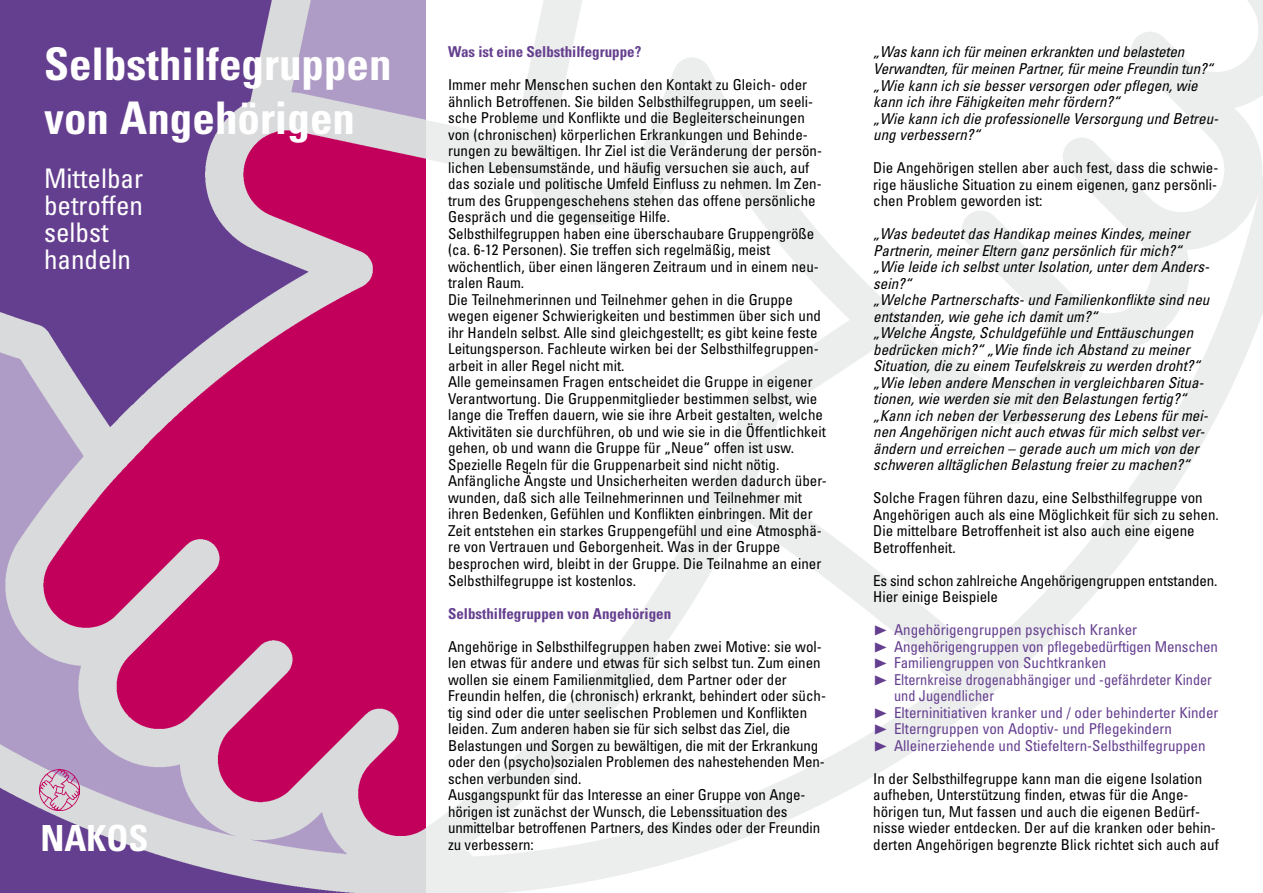
<style>
.page{position:relative;width:1263px;height:893px;background:#fff}
.page>*{position:absolute;margin:0;border:0;box-sizing:border-box;transform-origin:0 0}
.t1{font:700 condensed 45px/54px "Univers";color:#fff}
.t2{font:700 condensed 36px "Univers";color:#fff}
.t3{font:condensed 27px/27px "Univers";color:#fff}
.t4{font:condensed 15px/16.5px "Univers";color:#000}
.t5{font:italic condensed 15px/16.5px "Univers";color:#000}
.t6{font:condensed 15px "Univers";color:#653f8f}
.t7{font:condensed 15px "Univers";color:#653f8f;scale:.95 1}
.t8{font:700 condensed 15px "Univers";color:#653f8f}
.s1{font-family:"Zeal";font-stretch:normal}
</style>
<div class="page">
<img style="left:425px;top:0;width:838px;height:893px">
<img style="left:0;top:0;width:425px;height:893px">
<img style="left:39px;top:769px;width:41px;height:41px">
<h1 class="t1" style="left:44px;top:37px;width:349px">Selbsthilfegruppen von Angehörigen</h1>
<h3 class="t3" style="left:44px;top:164px;width:101px">Mittelbar betroffen selbst handeln</h3>
<h2 class="t2" style="left:40px;top:816px;width:110px">NAKOS</h2>
<p class="t8" style="left:448px;top:43px;width:195px">Was ist eine Selbsthilfegruppe?</p>
<p class="t4" style="left:448px;top:77px;width:380px">Immer mehr Menschen suchen den Kontakt zu Gleich- oder ähnlich Betroffenen. Sie bilden Selbsthilfegruppen, um seeli&shy;sche Probleme und Konflikte und die Begleiterscheinungen von (chronischen) körperlichen Erkrankungen und Behinde&shy;rungen zu bewältigen. Ihr Ziel ist die Veränderung der persön&shy;lichen Lebensumstände, und häufig versuchen sie auch, auf das soziale und politische Umfeld Einfluss zu nehmen. Im Zen&shy;trum des Gruppengeschehens stehen das offene persönliche Gespräch und die gegenseitige Hilfe.<br>Selbsthilfegruppen haben eine überschaubare Gruppengröße (ca. 6-12 Personen). Sie treffen sich regelmäßig, meist wöchentlich, über einen längeren Zeitraum und in einem neu&shy;tralen Raum.<br>Die Teilnehmerinnen und Teilnehmer gehen in die Gruppe wegen eigener Schwierigkeiten und bestimmen über sich und ihr Handeln selbst. Alle sind gleichgestellt; es gibt keine feste Leitungsperson. Fachleute wirken bei der Selbsthilfegruppen&shy;arbeit in aller Regel nicht mit.<br>Alle gemeinsamen Fragen entscheidet die Gruppe in eigener Verantwortung. Die Gruppenmitglieder bestimmen selbst, wie lange die Treffen dauern, wie sie ihre Arbeit gestalten, welche Aktivitäten sie durchführen, ob und wie sie in die Öffentlichkeit gehen, ob und wann die Gruppe für „Neue“ offen ist usw.<br>Spezielle Regeln für die Gruppenarbeit sind nicht nötig.<br>Anfängliche Ängste und Unsicherheiten werden dadurch über&shy;wunden, daß sich alle Teilnehmerinnen und Teilnehmer mit ihren Bedenken, Gefühlen und Konflikten einbringen. Mit der Zeit entstehen ein starkes Gruppengefühl und eine Atmosphä&shy;re von Vertrauen und Geborgenheit. Was in der Gruppe besprochen wird, bleibt in der Gruppe. Die Teilnahme an einer Selbsthilfegruppe ist kostenlos.</p>
<p class="t8" style="left:448px;top:604px;width:225px">Selbsthilfegruppen von Angehörigen</p>
<p class="t4" style="left:448px;top:638px;width:380px">Angehörige in Selbsthilfegruppen haben zwei Motive: sie wol&shy;len etwas für andere und etwas für sich selbst tun. Zum einen wollen sie einem Familienmitglied, dem Partner oder der Freundin helfen, die (chronisch) erkrankt, behindert oder süch&shy;tig sind oder die unter seelischen Problemen und Konflikten leiden. Zum anderen haben sie für sich selbst das Ziel, die Belastungen und Sorgen zu bewältigen, die mit der Erkrankung oder den (psycho)sozialen Problemen des nahestehenden Men&shy;schen verbunden sind.<br>Ausgangspunkt für das Interesse an einer Gruppe von Ange&shy;hörigen ist zunächst der Wunsch, die Lebenssituation des unmittelbar betroffenen Partners, des Kindes oder der Freundin zu verbessern:</p>
<p class="t5" style="left:873px;top:44px;width:347px">„Was kann ich für meinen erkrankten und belasteten Verwandten, für meinen Partner, für meine Freundin tun?“ „Wie kann ich sie besser versorgen oder pflegen, wie kann ich ihre Fähigkeiten mehr fördern?“<br>„Wie kann ich die professionelle Versorgung und Betreu&shy;ung verbessern?“</p>
<p class="t4" style="left:873px;top:159px;width:347px;text-align:justify">Die Angehörigen stellen aber auch fest, dass die schwie&shy;rige häusliche Situation zu einem eigenen, ganz persönli&shy;chen Problem geworden ist:</p>
<p class="t5" style="left:873px;top:225px;width:338px">„Was bedeutet das Handikap meines Kindes, meiner Partnerin, meiner Eltern ganz persönlich für mich?“ „Wie leide ich selbst unter Isolation, unter dem Anders&shy;sein?“<br>„Welche Partnerschafts- und Familienkonflikte sind neu entstanden, wie gehe ich damit um?“<br>„Welche Ängste, Schuldgefühle und Enttäuschungen bedrücken mich?“ „Wie finde ich Abstand zu meiner Situation, die zu einem Teufelskreis zu werden droht?“ „Wie leben andere Menschen in vergleichbaren Situa&shy;tionen, wie werden sie mit den Belastungen fertig?“ „Kann ich neben der Verbesserung des Lebens für mei&shy;nen Angehörigen nicht auch etwas für mich selbst ver&shy;ändern und erreichen – gerade auch um mich von der schweren alltäglichen Belastung freier zu machen?“</p>
<p class="t4" style="left:873px;top:489px;width:347px">Solche Fragen führen dazu, eine Selbsthilfegruppe von Angehörigen auch als eine Möglichkeit für sich zu sehen.<br>Die mittelbare Betroffenheit ist also auch eine eigene Betroffenheit.</p>
<p class="t4" style="left:873px;top:572px;width:346px">Es sind schon zahlreiche Angehörigengruppen entstanden.<br>Hier einige Beispiele</p>
<p class="t6" style="left:873px;top:620px;width:265px"><span class="s1">®</span> Angehörigengruppen psychisch Kranker</p>
<p class="t6" style="left:873px;top:637px;width:346px"><span class="s1">®</span> Angehörigengruppen von pflegebedürftigen Menschen</p>
<p class="t6" style="left:873px;top:653px;width:235px"><span class="s1">®</span> Familiengruppen von Suchtkranken</p>
<p class="t7" style="left:873px;top:670px;width:358px"><span class="s1">®</span> Elternkreise drogenabhängiger und -gefährdeter Kinder</p>
<p class="t7" style="left:894px;top:686px;width:107px">und Jugendlicher</p>
<p class="t6" style="left:873px;top:703px;width:347px"><span class="s1">®</span> Elterninitiativen kranker und / oder behinderter Kinder</p>
<p class="t6" style="left:873px;top:719px;width:300px"><span class="s1">®</span> Elterngruppen von Adoptiv- und Pflegekindern</p>
<p class="t6" style="left:873px;top:736px;width:334px"><span class="s1">®</span> Alleinerziehende und Stiefeltern-Selbsthilfegruppen</p>
<p class="t4" style="left:873px;top:770px;width:347px">In der Selbsthilfegruppe kann man die eigene Isolation aufheben, Unterstützung finden, etwas für die Ange&shy;hörigen tun, Mut fassen und auch die eigenen Bedürf&shy;nisse wieder entdecken. Der auf die kranken oder behin&shy;derten Angehörigen begrenzte Blick richtet sich auch auf</p>
</div>
